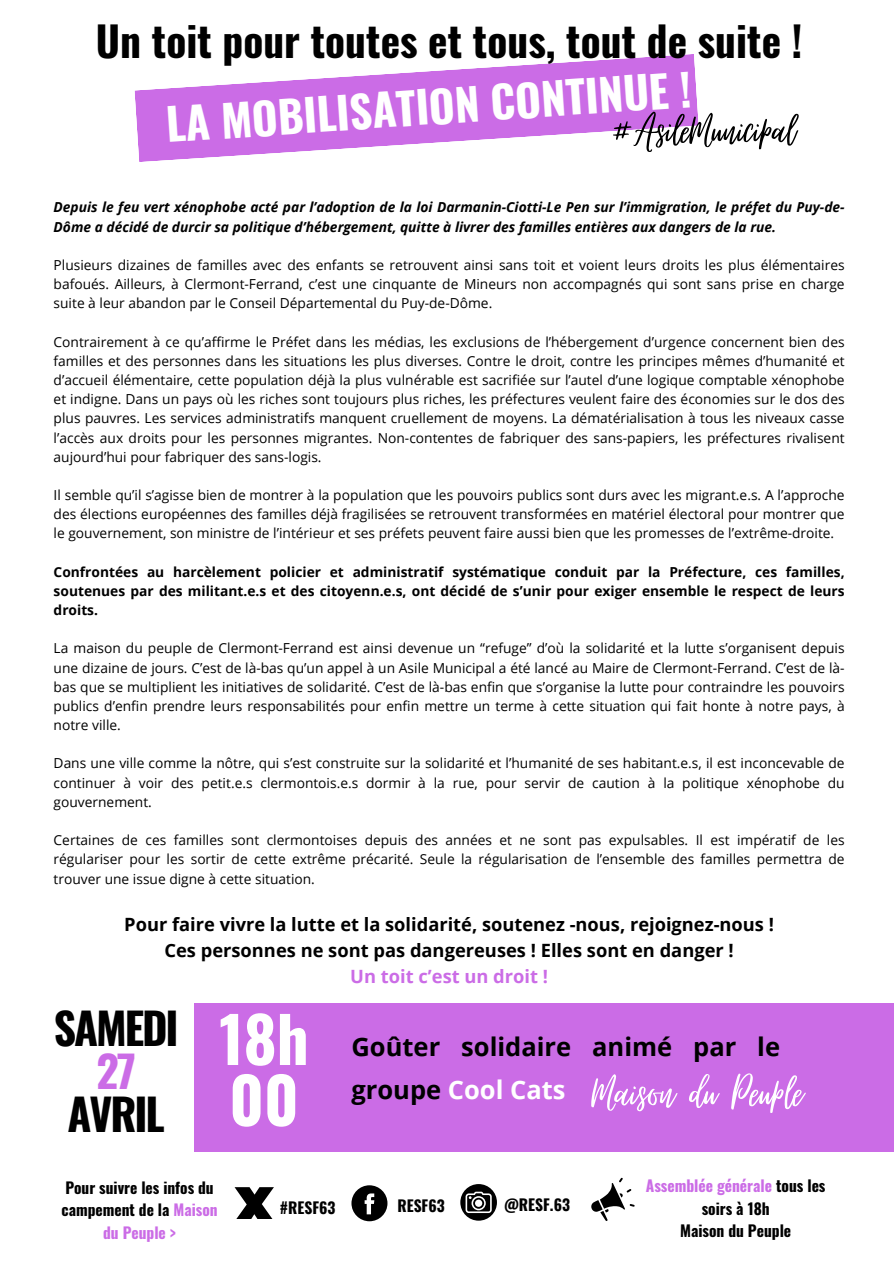
<style>
.page{position:relative;width:894px;height:1264px;background:#fff}
.page>*{position:absolute;margin:0;border:0;box-sizing:border-box;transform-origin:0 0}
.t1{font:700 63px/60.8px "Oswald";color:#fff}
.t2{font:58.5px "Virtual";color:#fff}
.t3{font:55.05px "Virtual";color:#000}
.t4{font:700 43.95px "Oswald";color:#fff}
.t5{font:700 43.5px/42.8px "Oswald";letter-spacing:-.045em;color:#000;text-align:center}
.t6{font:700 41.25px "Oswald";color:#000}
.t7{font:700 25.5px/42.8px "Open Sans";color:#000}
.t8{font:700 18.3px "Open Sans";color:#000}
.t9{font:700 18.3px "Open Sans";color:#cb6ce6}
.t10{font:700 15.45px/22.5px "Oswald";color:#000;text-align:center}
.t11{font:700 15.45px/22.5px "Oswald";color:#cb6ce6;text-align:center}
.t12{font:13.8px/19.2px "Open Sans";color:#000;text-align:justify}
.t13{font:italic 700 13.8px/19.2px "Open Sans";color:#000}
.t14{font:700 13.8px/19.2px "Open Sans";color:#000;text-align:justify}
.s1{color:#cb6ce6}
.s2{color:#fff}
.s3{color:#000}
</style>
<div class="page">
<svg style="left:234px;top:1187px;width:40px;height:31px"></svg>
<svg style="left:351px;top:1185px;width:36px;height:36px"></svg>
<svg style="left:591px;top:1177px;width:43px;height:44px"></svg>
<svg style="left:460px;top:1184px;width:37px;height:36px"></svg>
<svg style="left:134px;top:54px;width:564px;height:108px;fill:#cb6ce6"></svg>
<div style="left:194px;top:1002px;width:699px;height:149px;background:#cb6ce6"></div>
<p class="t6" style="left:96px;top:8px;width:707px">Un toit pour toutes et tous, tout de suite !</p>
<h2 class="t4" style="left:164px;top:91px;width:527px;rotate:-4deg">LA MOBILISATION CONTINUE !</h2>
<p class="t3" style="left:610px;top:101px;width:186px">#AsileMunicipal</p>
<h5 class="t13" style="left:54px;top:197px;width:792px">Depuis le feu vert xénophobe acté par l’adoption de la loi Darmanin-Ciotti-Le Pen sur l’immigration, le préfet du Puy-de-<br>Dôme a décidé de durcir sa politique d’hébergement, quitte à livrer des familles entières aux dangers de la rue.</h5>
<h4 class="t12" style="left:54px;top:255px;width:792px">Plusieurs dizaines de familles avec des enfants se retrouvent ainsi sans toit et voient leurs droits les plus élémentaires bafoués. Ailleurs, à Clermont-Ferrand, c’est une cinquante de Mineurs non accompagnés qui sont sans prise en charge suite à leur abandon par le Conseil Départemental du Puy-de-Dôme.</h4>
<h3 class="t12" style="left:54px;top:332px;width:792px">Contrairement à ce qu’affirme le Préfet dans les médias, les exclusions de l’hébergement d’urgence concernent bien des familles et des personnes dans les situations les plus diverses. Contre le droit, contre les principes mêmes d’humanité et d’accueil élémentaire, cette population déjà la plus vulnérable est sacrifiée sur l’autel d’une logique comptable xénophobe et indigne. Dans un pays où les riches sont toujours plus riches, les préfectures veulent faire des économies sur le dos des plus pauvres. Les services administratifs manquent cruellement de moyens. La dématérialisation à tous les niveaux casse l’accès aux droits pour les personnes migrantes. Non-contentes de fabriquer des sans-papiers, les préfectures rivalisent aujourd’hui pour fabriquer des sans-logis.</h3>
<p class="t12" style="left:54px;top:485px;width:792px">Il semble qu’il s’agisse bien de montrer à la population que les pouvoirs publics sont durs avec les migrant.e.s. A l’approche des élections européennes des familles déjà fragilisées se retrouvent transformées en matériel électoral pour montrer que le gouvernement, son ministre de l’intérieur et ses préfets peuvent faire aussi bien que les promesses de l’extrême-droite.</p>
<p class="t14" style="left:54px;top:562px;width:792px">Confrontées au harcèlement policier et administratif systématique conduit par la Préfecture, ces familles, soutenues par des militant.e.s et des citoyenn.e.s, ont décidé de s’unir pour exiger ensemble le respect de leurs droits.</p>
<p class="t12" style="left:54px;top:638px;width:792px">La maison du peuple de Clermont-Ferrand est ainsi devenue un “refuge” d’où la solidarité et la lutte s’organisent depuis une dizaine de jours. C’est de là-bas qu’un appel à un Asile Municipal a été lancé au Maire de Clermont-Ferrand. C’est de là&shy;bas que se multiplient les initiatives de solidarité. C’est de là-bas enfin que s’organise la lutte pour contraindre les pouvoirs publics d’enfin prendre leurs responsabilités pour enfin mettre un terme à cette situation qui fait honte à notre pays, à notre ville.</p>
<p class="t12" style="left:54px;top:753px;width:792px">Dans une ville comme la nôtre, qui s’est construite sur la solidarité et l’humanité de ses habitant.e.s, il est inconcevable de continuer à voir des petit.e.s clermontois.e.s dormir à la rue, pour servir de caution à la politique xénophobe du gouvernement.</p>
<p class="t12" style="left:54px;top:830px;width:792px">Certaines de ces familles sont clermontoises depuis des années et ne sont pas expulsables. Il est impératif de les régulariser pour les sortir de cette extrême précarité. Seule la régularisation de l’ensemble des familles permettra de trouver une issue digne à cette situation.</p>
<p class="t8" style="left:124px;top:911px;width:651px">Pour faire vivre la lutte et la solidarité, soutenez -nous, rejoignez-nous !</p>
<p class="t8" style="left:164px;top:937px;width:570px">Ces personnes ne sont pas dangereuses ! Elles sont en danger !</p>
<p class="t9" style="left:350px;top:963px;width:199px">Un toit c’est un droit !</p>
<p class="t5" style="left:54px;top:1005px;width:126px">SAMEDI<br><span class="s1">27<br></span>AVRIL</p>
<p class="t1" style="left:219px;top:1006px;width:91px">18h<br>00</p>
<p class="t7" style="left:351px;top:1024px;width:430px">Goûter solidaire animé par le groupe <span class="s2">Cool Cats</span></p>
<p class="t2" style="left:592px;top:1061px;width:212px">Maison du Peuple</p>
<p class="t10" style="left:61px;top:1175px;width:157px">Pour suivre les infos du campement de la <span class="s1">Maison du Peuple &gt;</span></p>
<p class="t10" style="left:280px;top:1196px;width:57px">#RESF63</p>
<h1 class="t10" style="left:397px;top:1193px;width:49px">RESF63</h1>
<h6 class="t10" style="left:504px;top:1192px;width:67px">@RESF.63</h6>
<p class="t11" style="left:645px;top:1173px;width:181px">Assemblée générale <span class="s3">tous les soirs à 18h</span></p>
<h4 class="t10" style="left:680px;top:1218px;width:113px">Maison du Peuple</h4>
</div>
